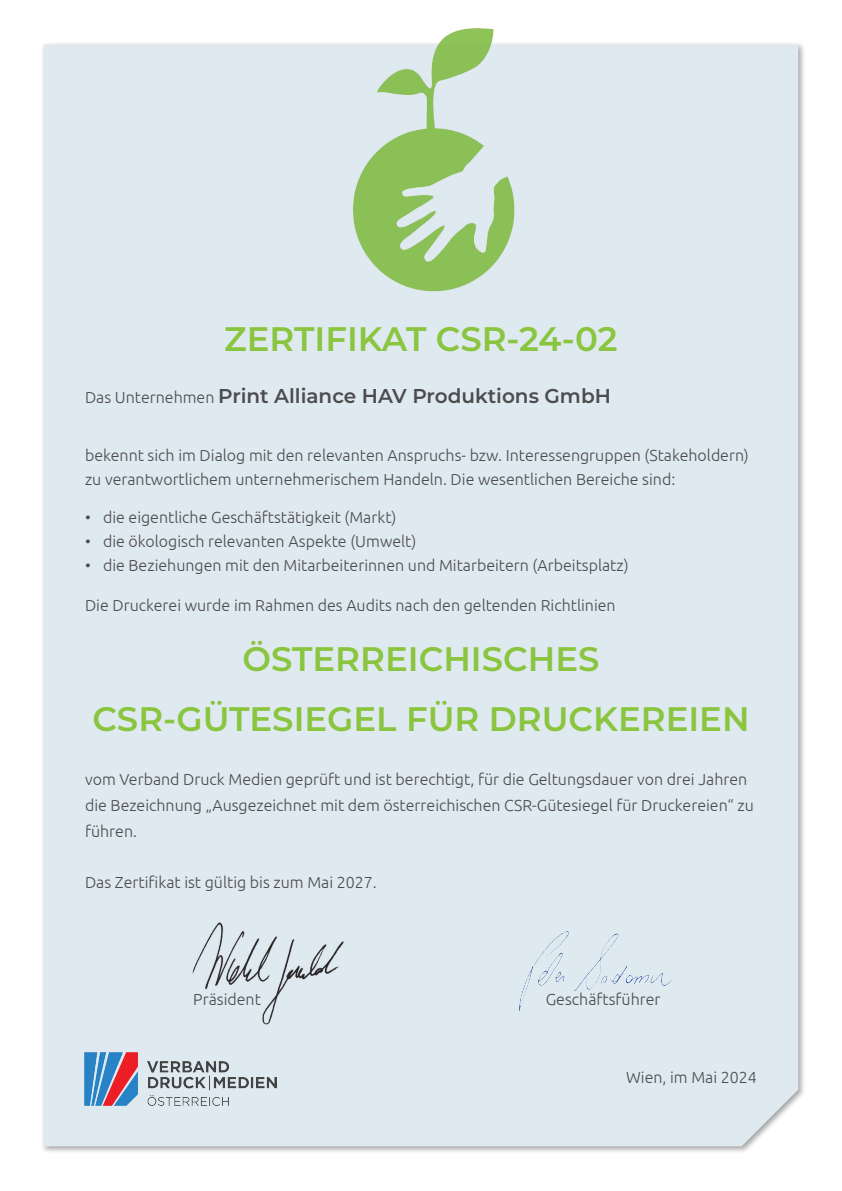
<style>
.page{position:relative;width:842px;height:1191px;background:#fff}
.page>*{position:absolute;margin:0;border:0;box-sizing:border-box;transform-origin:0 0}
.t1{font:600 34px/60px "Montserrat";color:#8ac53f;text-align:center}
.t2{font:600 20px "Montserrat";color:#4b4c4d}
.t3{font:300 16px/26px "Ubuntu";color:#4b4c4d}
.s1{font-family:"Ubuntu";font-weight:300;font-size:16px}
</style>
<div class="page">
<div style="left:40px;top:41px;width:766px;height:1113px;background:#231f20;opacity:.4"></div>
<div style="left:44px;top:45px;width:754px;height:1101px;background:#dfe9f0"></div>
<img style="left:350px;top:28px;width:170px;height:270px">
<img style="left:85px;top:1052px;width:191px;height:54px">
<img style="left:191px;top:921px;width:153px;height:104px">
<div style="left:514px;top:925px;width:163px;height:97px;background:#dfe9f0"></div>
<h1 class="t1" style="left:224px;top:307px;width:395px">ZERTIFIKAT CSR-24-02</h1>
<p class="t2" style="left:85px;top:382px;width:527px"><span class="s1">Das Unternehmen</span> Print Alliance HAV Produktions GmbH</p>
<p class="t3" style="left:85px;top:442px;width:665px;line-height:24px">bekennt sich im Dialog mit den relevanten Anspruchs- bzw. Interessengruppen (Stakeholdern) zu verantwortlichem unternehmerischem Handeln. Die wesentlichen Bereiche sind:</p>
<p class="t3" style="left:85px;top:503px;width:313px">• die eigentliche Geschäftstätigkeit (Markt)</p>
<p class="t3" style="left:85px;top:527px;width:333px">• die ökologisch relevanten Aspekte (Umwelt)</p>
<p class="t3" style="left:85px;top:551px;width:545px">• die Beziehungen mit den Mitarbeiterinnen und Mitarbeitern (Arbeitsplatz)</p>
<p class="t3" style="left:85px;top:592px;width:532px">Die Druckerei wurde im Rahmen des Audits nach den geltenden Richtlinien</p>
<h1 class="t1" style="left:92px;top:627px;width:659px">ÖSTERREICHISCHES<br>CSR-GÜTESIEGEL FÜR DRUCKEREIEN</h1>
<p class="t3" style="left:85px;top:766px;width:670px">vom Verband Druck Medien geprüft und ist berechtigt, für die Geltungsdauer von drei Jahren die Bezeichnung „Ausgezeichnet mit dem österreichischen CSR-Gütesiegel für Druckereien“ zu führen.</p>
<p class="t3" style="left:85px;top:868px;width:293px">Das Zertifikat ist gültig bis zum Mai 2027.</p>
<p class="t3" style="left:193px;top:985px;width:69px">Präsident</p>
<p class="t3" style="left:546px;top:985px;width:116px">Geschäftsführer</p>
<p class="t3" style="left:626px;top:1063px;width:132px">Wien, im Mai 2024</p>
</div>
